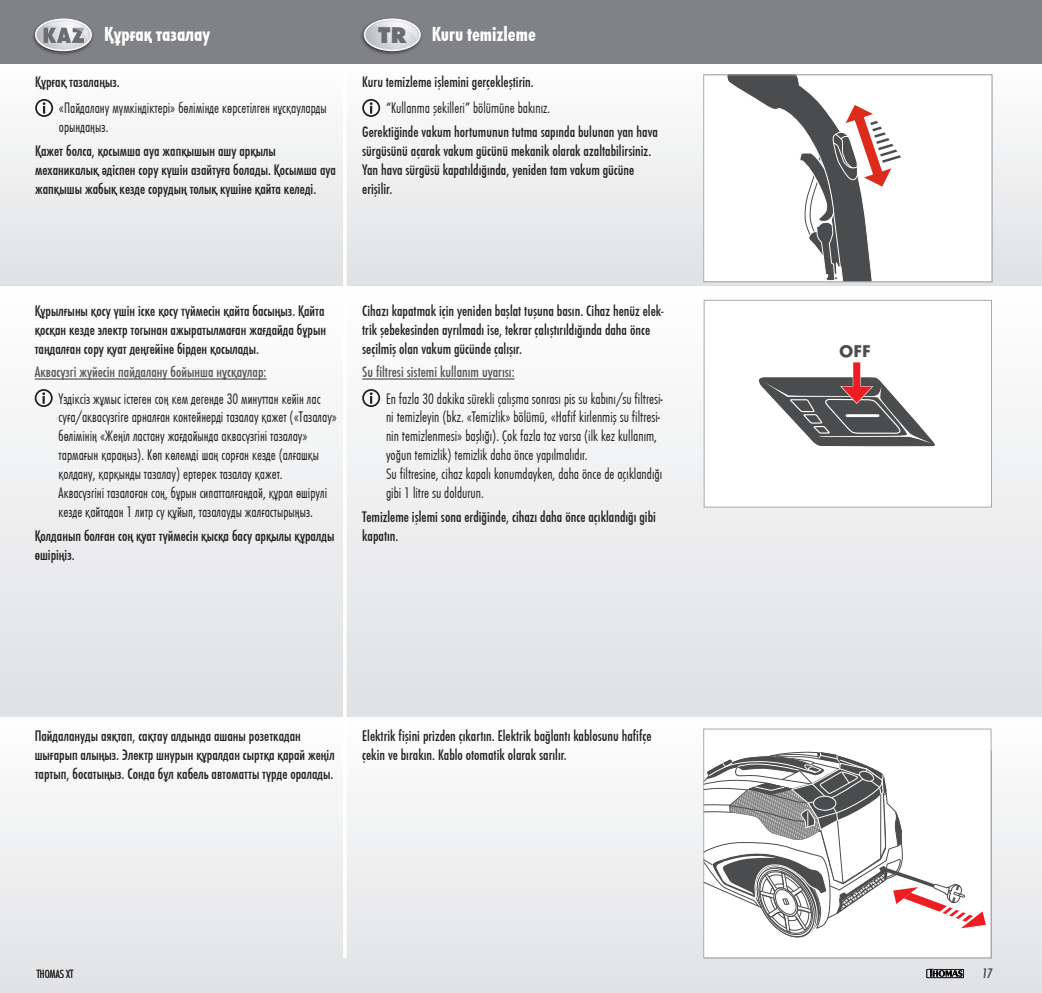
<style>
.page{position:relative;width:1042px;height:993px;background:#fff}
.page>*{position:absolute;margin:0;border:0;box-sizing:border-box;transform-origin:0 0}
.t1{font:800 23.62px "Function";color:#6c6d70}
.t2{font:700 21px "Futura Con";color:#fff}
._10_pt_Futura{font:700 17.5px "Futura";color:#4b4c4d}
._9_p_Fließtext_mediu{font:500 15.75px/18.9px "Futura Con";color:#231f20}
._9_p_Fließtext{font:300 15.75px/18.9px "Futura Con";color:#231f20}
.t3{font:500 15.75px "Futura Con";color:#57585a}
._9_p_Fließtext_mediu-2{font:300 15.75px "Futura Con";color:#231f20}
.t4{font:14px "Futura Con Boo Obl";color:#57585a}
.t5{font:300 12.25px "Futura Con";color:#231f20}
</style>
<div class="page">
<div style="left:0;top:63px;width:1042px;height:224px;background:linear-gradient(to bottom,#fefefe,#e0e1e3)"></div>
<svg style="left:0;top:63px;width:1px;height:225px"></svg>
<div style="left:0;top:713px;width:1042px;height:279px;background:linear-gradient(to bottom,#fffffe,#e1e2e4)"></div>
<div style="left:0;top:290px;width:1042px;height:426px;background:linear-gradient(to bottom,#fefefe,#e0e1e3)"></div>
<div style="left:0;top:0;width:1042px;height:63px;background:#808285"></div>
<svg style="left:0;top:716px;width:1px;height:276px"></svg>
<div style="left:704px;top:300px;width:288px;height:207px;background:#fff;border:1px solid #a8a9ad"></div>
<div style="left:31px;top:16px;width:64px;height:40px;background:#231f20;opacity:.75"></div>
<div style="left:35px;top:18px;width:57px;height:33px;border:1px solid #fff;border-radius:50%"></div>
<svg style="left:36px;top:19px;width:55px;height:31px;background:#b3b4b6"></svg>
<div style="left:360px;top:17px;width:64px;height:39px;background:#231f20;opacity:.75"></div>
<div style="left:364px;top:18px;width:57px;height:33px;border:1px solid #fff;border-radius:50%"></div>
<svg style="left:364px;top:19px;width:56px;height:31px;background:#cccdcf"></svg>
<div style="left:35px;top:99px;width:18px;height:18px;border:2px solid #231f20;border-radius:50%"></div>
<svg style="left:43px;top:102px;width:3px;height:12px"></svg>
<hr style="left:35px;top:378px;width:232px;height:1px;background:#57585a">
<div style="left:35px;top:389px;width:18px;height:18px;border:2px solid #231f20;border-radius:50%"></div>
<svg style="left:42px;top:392px;width:3px;height:11px"></svg>
<div style="left:362px;top:99px;width:18px;height:18px;border:2px solid #231f20;border-radius:50%"></div>
<svg style="left:370px;top:102px;width:2px;height:12px"></svg>
<hr style="left:362px;top:378px;width:152px;height:1px;background:#57585a">
<div style="left:362px;top:389px;width:18px;height:18px;border:2px solid #231f20;border-radius:50%"></div>
<svg style="left:370px;top:392px;width:2px;height:11px"></svg>
<div style="left:853px;top:362px;width:7px;height:30px;background:#ee1d23"></div>
<svg style="left:759px;top:376px;width:176px;height:71px"></svg>
<div style="left:704px;top:75px;width:288px;height:206px;background:#fff"></div>
<svg style="left:727px;top:76px;width:174px;height:204px"></svg>
<div style="left:703px;top:74px;width:289px;height:208px;border:1px solid #a8a9ad"></div>
<div style="left:704px;top:728px;width:287px;height:229px;background:#fff"></div>
<svg style="left:705px;top:751px;width:281px;height:187px"></svg>
<div style="left:703px;top:728px;width:288px;height:229px;border:1px solid #a8a9ad"></div>
<hr style="left:343px;top:74px;width:4px;height:883px;background:#fff">
<svg style="left:926px;top:968px;width:38px;height:9px"></svg>
<p class="t2" style="left:432px;top:19px;width:106px">Kuru temizleme</p>
<p class="t2" style="left:104px;top:19px;width:107px">Құрғақ тазалау</p>
<h1 class="t1" style="left:378px;top:21px;width:31px">TR</h1>
<p class="_9_p_Fließtext_mediu" style="left:35px;top:72px;width:86px">Құрғақ тазалаңыз.</p>
<p class="_9_p_Fließtext" style="left:59px;top:98px;width:269px">«Пайдалану мүмкіндіктері» бөлімінде көрсетілген нұсқауларды орындаңыз.</p>
<p class="_9_p_Fließtext_mediu" style="left:35px;top:141px;width:302px">Қажет болса, қосымша ауа жапқышын ашу арқылы механикалық әдіспен сору күшін азайтуға болады. Қосымша ауа жапқышы жабық кезде сорудың толық күшіне қайта келеді.</p>
<p class="_9_p_Fließtext_mediu" style="left:362px;top:72px;width:173px">Kuru temizleme işlemini gerçekleştirin.</p>
<p class="_9_p_Fließtext_mediu-2" style="left:386px;top:98px;width:166px">“Kullanma şekilleri” bölümüne bakınız.</p>
<p class="_9_p_Fließtext_mediu" style="left:362px;top:122px;width:297px">Gerektiğinde vakum hortumunun tutma sapında bulunan yan hava sürgüsünü açarak vakum gücünü mekanik olarak azaltabilirsiniz.<br>Yan hava sürgüsü kapatıldığında, yeniden tam vakum gücüne erişilir.</p>
<p class="_9_p_Fließtext_mediu" style="left:35px;top:300px;width:293px;text-align:justify">Құрылғыны қосу үшін іске қосу түймесін қайта басыңыз. Қайта қосқан кезде электр тогынан ажыратылмаған жағдайда бұрын таңдалған сору қуат деңгейіне бірден қосылады.</p>
<p class="t3" style="left:35px;top:362px;width:233px">Аквасүзгі жүйесін пайдалану бойынша нұсқаулар:</p>
<p class="_9_p_Fließtext" style="left:59px;top:388px;width:280px">Үздіксіз жұмыс істеген соң кем дегенде 30 минуттан кейін лас суға/аквасүзгіге арналған контейнерді тазалау қажет («Тазалау» бөлімінің «Жеңіл ластану жағдайында аквасүзгіні тазалау» тармағын қараңыз). Көп көлемді шаң сорған кезде (алғашқы қолдану, қарқынды тазалау) ертерек тазалау қажет.<br>Аквасүзгіні тазалаған соң, бұрын сипатталғандай, құрал өшірулі кезде қайтадан 1 литр су құйып, тазалауды жалғастырыңыз.</p>
<p class="_9_p_Fließtext_mediu" style="left:35px;top:525px;width:301px">Қолданып болған соң қуат түймесін қысқа басу арқылы құралды өшіріңіз.</p>
<p class="_9_p_Fließtext_mediu" style="left:362px;top:300px;width:303px">Cihazı kapatmak için yeniden başlat tuşuna basın. Cihaz henüz elek&shy;trik şebekesinden ayrılmadı ise, tekrar çalıştırıldığında daha önce seçilmiş olan vakum gücünde çalışır.</p>
<p class="t3" style="left:362px;top:362px;width:154px">Su filtresi sistemi kullanım uyarısı:</p>
<p class="_9_p_Fließtext" style="left:386px;top:388px;width:278px">En fazla 30 dakika sürekli çalışma sonrası pis su kabını/su filtresi&shy;ni temizleyin (bkz. «Temizlik» bölümü, «Hafif kirlenmiş su filtresi&shy;nin temizlenmesi» başlığı). Çok fazla toz varsa (ilk kez kullanım, yoğun temizlik) temizlik daha önce yapılmalıdır.<br>Su filtresine, cihaz kapalı konumdayken, daha önce de açıklandığı gibi 1 litre su doldurun.</p>
<p class="_9_p_Fließtext_mediu" style="left:362px;top:506px;width:295px">Temizleme işlemi sona erdiğinde, cihazı daha önce açıklandığı gibi kapatın.</p>
<p class="_9_p_Fließtext_mediu" style="left:35px;top:726px;width:301px">Пайдалануды аяқтап, сақтау алдында ашаны розеткадан шығарып алыңыз. Электр шнурын құралдан сыртқа қарай жеңіл тартып, босатыңыз. Сонда бұл кабель автоматты түрде оралады.</p>
<p class="_9_p_Fließtext_mediu" style="left:362px;top:726px;width:291px">Elektrik fişini prizden çıkartın. Elektrik bağlantı kablosunu hafifçe çekin ve bırakın. Kablo otomatik olarak sarılır.</p>
<p class="_10_pt_Futura" style="left:839px;top:338px;width:33px">OFF</p>
<p class="t5" style="left:37px;top:965px;width:38px">THOMAS XT</p>
<p class="t4" style="left:982px;top:963px;width:12px">17</p>
</div>
